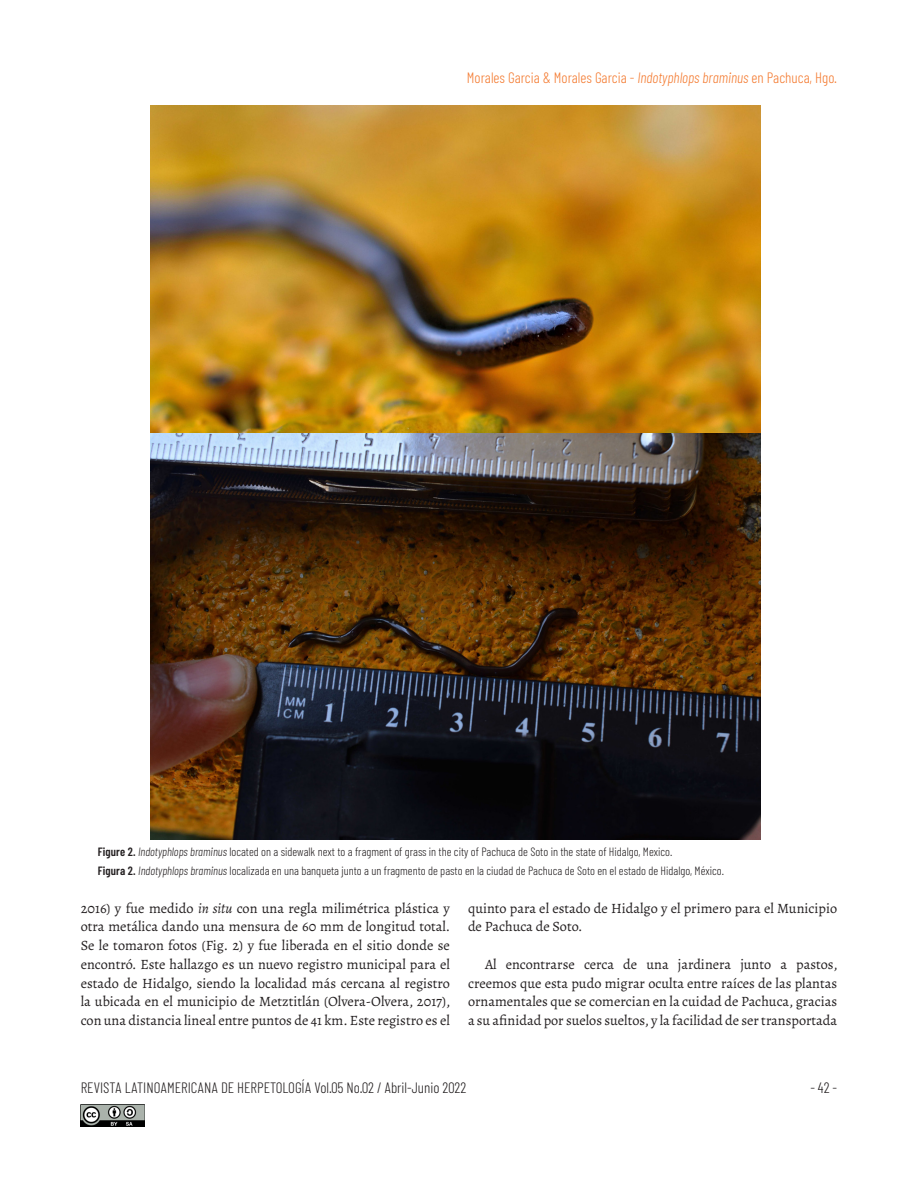
<style>
.page{position:relative;width:918px;height:1188px;background:#fff}
.page>*{position:absolute;margin:0;border:0;box-sizing:border-box;transform-origin:0 0}
.t1{font:300 15px "Barlow Condensed";color:#231f20}
.t2{font:300 15px "Barlow Condensed";color:#f47b31}
._02-txt_Artículo_2{font:14.25px/18.8px "Alegreya";color:#231f20;text-align:justify}
._02-txt_pie_de_Foto{font:300 12px "Barlow Condensed";color:#231f20}
.s1{font-style:italic}
.s2{font-weight:600}
</style>
<div class="page">
<img style="left:81px;top:1104px;width:64px;height:23px">
<img style="left:151px;top:105px;width:609px;height:735px">
<p class="t2" style="left:467px;top:68px;width:372px">Morales Garcia &amp; Morales Garcia - <span class="s1">Indotyphlops braminus</span> en Pachuca, Hgo.</p>
<p class="_02-txt_pie_de_Foto" style="left:98px;top:845px;width:576px"><span class="s2">Figure 2.</span> <span class="s1">Indotyphlops braminus</span> located on a sidewalk next to a fragment of grass in the city of Pachuca de Soto in the state of Hidalgo, Mexico.</p>
<p class="_02-txt_pie_de_Foto" style="left:98px;top:863px;width:628px"><span class="s2">Figura 2.</span> <span class="s1">Indotyphlops braminus</span> localizada en una banqueta junto a un fragmento de pasto en la ciudad de Pachuca de Soto en el estado de Hidalgo, México.</p>
<p class="_02-txt_Artículo_2" style="left:81px;top:898px;width:371px">2016) y fue medido <span class="s1">in situ</span> con una regla milimétrica plástica y otra metálica dando una mensura de 60 mm de longitud total.<br>Se le tomaron fotos (Fig. 2) y fue liberada en el sitio donde se encontró. Este hallazgo es un nuevo registro municipal para el estado de Hidalgo, siendo la localidad más cercana al registro la ubicada en el municipio de Metztitlán (Olvera-Olvera, 2017), con una distancia lineal entre puntos de 41 km. Este registro es el</p>
<p class="_02-txt_Artículo_2" style="left:468px;top:898px;width:371px">quinto para el estado de Hidalgo y el primero para el Municipio de Pachuca de Soto.</p>
<p class="_02-txt_Artículo_2" style="left:468px;top:955px;width:371px;text-indent:17px">Al encontrarse cerca de una jardinera junto a pastos, creemos que esta pudo migrar oculta entre raíces de las plantas ornamentales que se comercian en la cuidad de Pachuca, gracias a su afinidad por suelos sueltos, y la facilidad de ser transportada</p>
<p class="t1" style="left:81px;top:1079px;width:387px">REVISTA LATINOAMERICANA DE HERPETOLOGÍA Vol.05 No.02 / Abril-Junio 2022</p>
<p class="t1" style="left:810px;top:1079px;width:28px">- 42 -</p>
</div>
